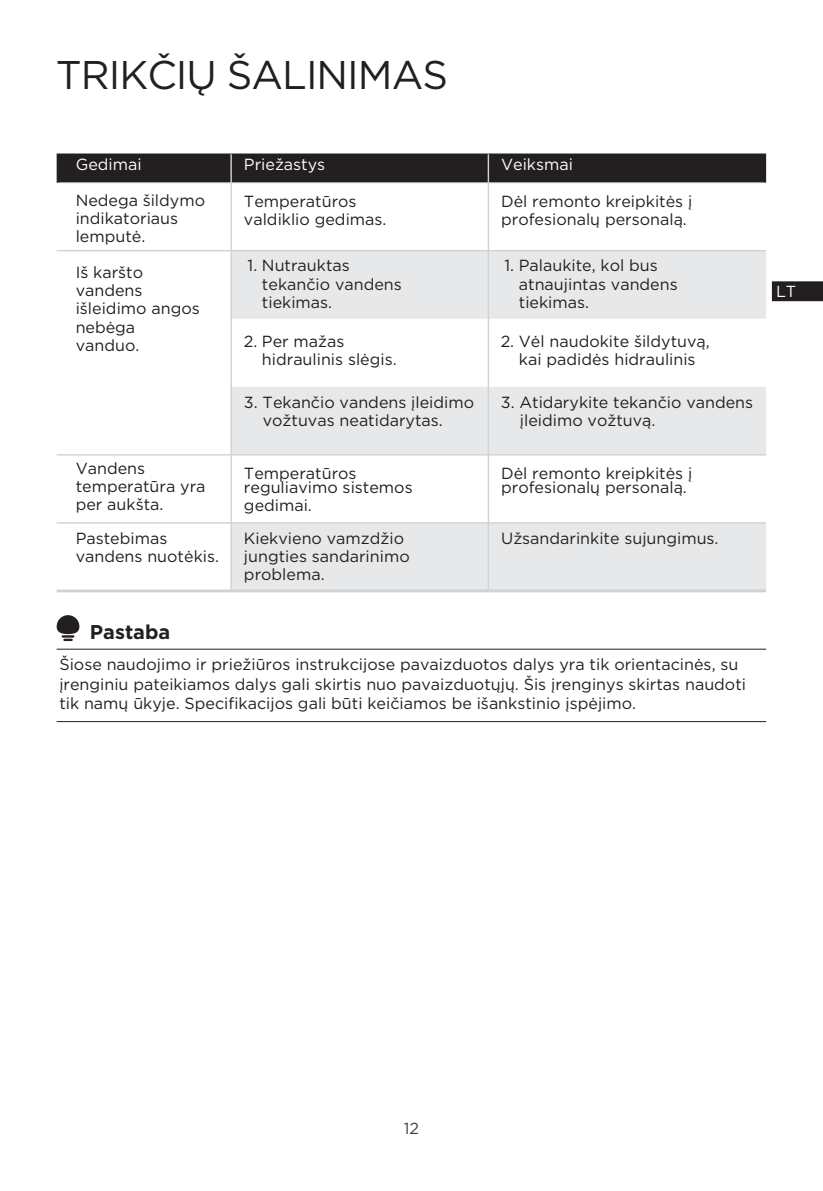
<style>
.page{position:relative;width:823px;height:1191px;background:#fff}
.page>*{position:absolute;margin:0;border:0;box-sizing:border-box;transform-origin:0 0}
.t1{font:40px "Gotham";letter-spacing:-.025em;color:#231f20}
.t2{font:700 20px "Gotham";color:#221f21}
.t3{font:16px/18.2px "Gotham";color:#231f20}
.t4{font:16px/19.2px "Gotham";color:#221f21}
.t5{font:16px "Gotham";color:#fff}
.t6{font:16px "Gotham";color:#3f3f40}
</style>
<div class="page">
<svg style="left:57px;top:615px;width:22px;height:26px"></svg>
<hr style="left:57px;top:648px;width:708px;height:1px;background:#231f20">
<hr style="left:57px;top:721px;width:708px;height:1px;background:#231f20">
<div style="left:57px;top:153px;width:708px;height:30px;background:#231f20"></div>
<div style="left:232px;top:251px;width:533px;height:68px;background:#e7e8e9"></div>
<hr style="left:57px;top:250px;width:708px;height:1px;background:#d1d2d4">
<hr style="left:59px;top:182px;width:703px;height:1px;background:#a8aaad">
<div style="left:232px;top:387px;width:533px;height:67px;background:#e7e8e9"></div>
<div style="left:232px;top:523px;width:533px;height:66px;background:#e7e8e9"></div>
<hr style="left:57px;top:454px;width:708px;height:1px;background:#d1d2d4">
<hr style="left:57px;top:522px;width:708px;height:1px;background:#d1d2d4">
<hr style="left:230px;top:154px;width:2px;height:437px;background:#d1d2d4">
<hr style="left:487px;top:154px;width:2px;height:437px;background:#d1d2d4">
<hr style="left:57px;top:589px;width:708px;height:3px;background:#d1d2d4">
<svg style="left:771px;top:281px;width:51px;height:20px"></svg>
<h1 class="t1" style="left:56px;top:49px;width:393px">TRIKČIŲ ŠALINIMAS</h1>
<p class="t5" style="left:76px;top:154px;width:67px">Gedimai</p>
<p class="t5" style="left:244px;top:154px;width:83px">Priežastys</p>
<p class="t5" style="left:501px;top:154px;width:73px">Veiksmai</p>
<p class="t3" style="left:76px;top:191px;width:131px">Nedega šildymo indikatoriaus lemputė.</p>
<p class="t3" style="left:244px;top:191px;width:144px">Temperatūros valdiklio gedimas.</p>
<p class="t3" style="left:501px;top:191px;width:193px">Dėl remonto kreipkitės į profesionalų personalą.</p>
<p class="t3" style="left:76px;top:263px;width:125px">Iš karšto vandens išleidimo angos nebėga vanduo.</p>
<p class="t3" style="left:262px;top:256px;width:141px;text-indent:-14px">1. Nutrauktas tekančio vandens tiekimas.</p>
<p class="t3" style="left:518px;top:256px;width:160px;text-indent:-14px">1. Palaukite, kol bus atnaujintas vandens tiekimas.</p>
<p class="t3" style="left:500px;top:332px;width:210px;text-align:center">2. Vėl naudokite šildytuvą, kai padidės hidraulinis</p>
<p class="t3" style="left:262px;top:332px;width:136px;text-indent:-18px">2. Per mažas hidraulinis slėgis.</p>
<p class="t3" style="left:262px;top:392px;width:213px;text-indent:-19px">3. Tekančio vandens įleidimo vožtuvas neatidarytas.</p>
<p class="t3" style="left:519px;top:392px;width:235px;text-indent:-19px">3. Atidarykite tekančio vandens įleidimo vožtuvą.</p>
<p class="t3" style="left:76px;top:459px;width:131px">Vandens temperatūra yra per aukšta.</p>
<p class="t3" style="left:244px;top:465px;width:170px;line-height:14.2px">Temperatūros reguliavimo sistemos</p>
<p class="t3" style="left:244px;top:496px;width:69px">gedimai.</p>
<p class="t3" style="left:501px;top:465px;width:193px;line-height:14.2px">Dėl remonto kreipkitės į profesionalų personalą.</p>
<p class="t3" style="left:76px;top:528px;width:145px">Pastebimas vandens nuotėkis.</p>
<p class="t3" style="left:244px;top:528px;width:167px">Kiekvieno vamzdžio jungties sandarinimo problema.</p>
<p class="t3" style="left:501px;top:528px;width:219px">Užsandarinkite sujungimus.</p>
<p class="t2" style="left:90px;top:618px;width:82px">Pastaba</p>
<p class="t4" style="left:59px;top:655px;width:687px">Šiose naudojimo ir priežiūros instrukcijose pavaizduotos dalys yra tik orientacinės, su įrenginiu pateikiamos dalys gali skirtis nuo pavaizduotųjų. Šis įrenginys skirtas naudoti tik namų ūkyje. Specifikacijos gali būti keičiamos be išankstinio įspėjimo.</p>
<p class="t5" style="left:775px;top:281px;width:22px">LT</p>
<p class="t6" style="left:403px;top:1118px;width:17px">12</p>
</div>
